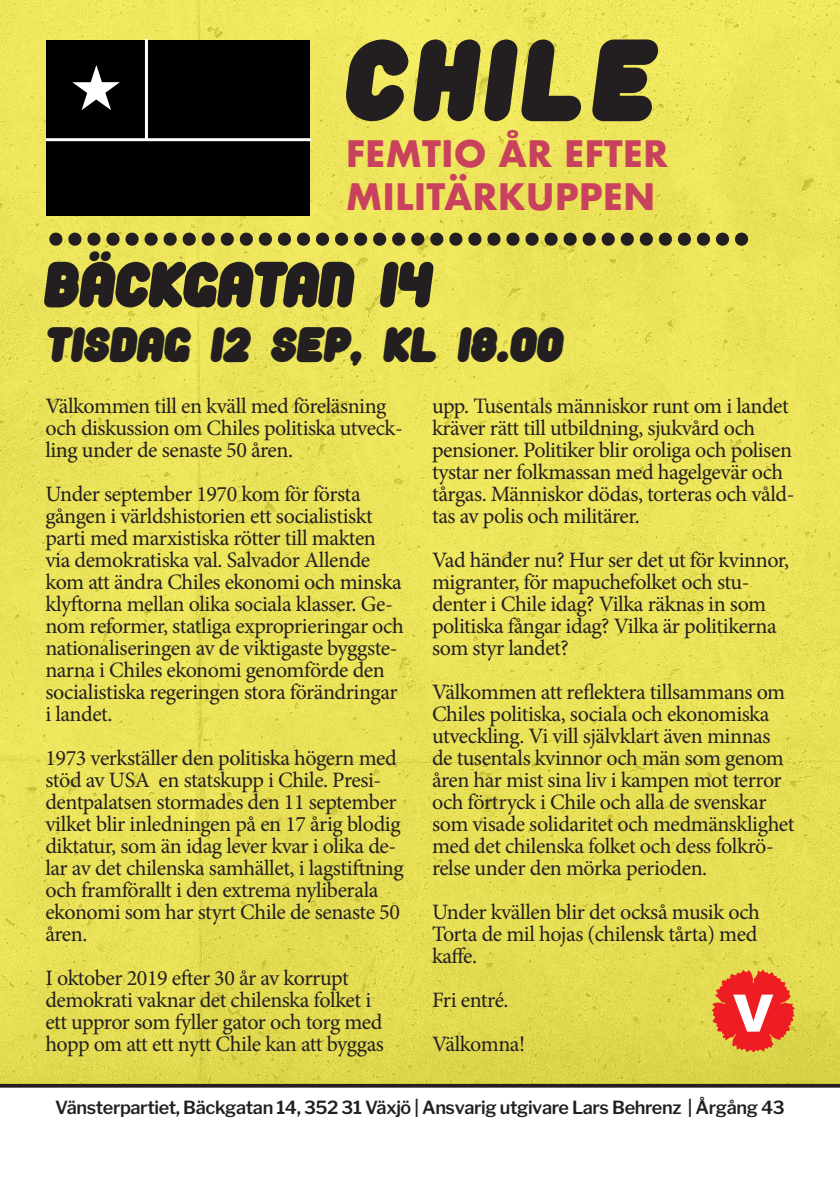
<style>
.page{position:relative;width:840px;height:1191px;background:#fff}
.page>*{position:absolute;margin:0;border:0;box-sizing:border-box;transform-origin:0 0}
.t1{font:115.6px "Time For Salad";letter-spacing:.07em;color:#231f20}
.t2{font:64.6px "Time For Salad";color:#231f20}
.t3{font:700 56px "Futura";color:#231f20}
.t4{font:49.4px "Time For Salad";color:#231f20}
.t5{font:45px "Time For Salad";color:#231f20}
.t6{font:700 35.4px "Futura";color:#c8425e}
.t7{font:22px/22px "Minion Pro";letter-spacing:-.02em;color:#231f20}
.t8{font:600 18px "Libre Franklin";letter-spacing:-.02em;color:#231f20}
</style>
<div class="page">
<svg style="left:0;top:1083px;width:839px;height:4px;background:#4d4826"></svg>
<div style="left:0;top:0;width:839px;height:1083px;background:linear-gradient(to bottom,#f0e85e,#e3dc52)"></div>
<div style="left:46px;top:40px;width:264px;height:176px;background:#000"></div>
<svg style="left:72px;top:65px;width:48px;height:45px"></svg>
<hr style="left:46px;top:138px;width:264px;height:3px;background:#fff">
<hr style="left:145px;top:40px;width:3px;height:100px;background:#fff">
<svg style="left:711px;top:969px;width:83px;height:83px;background:#eb6b47"></svg>
<p class="t1" style="left:346px;top:29px;width:312px">CHILE</p>
<p class="t6" style="left:345px;top:128px;width:324px">FEMTIO ÅR EFTER</p>
<p class="t6" style="left:345px;top:171px;width:311px">MILITÄRKUPPEN</p>
<p class="t3" style="left:46px;top:183px;width:705px">.....................................</p>
<p class="t5" style="left:91px;top:225px;width:24px">..</p>
<p class="t2" style="left:45px;top:256px;width:388px">BACKGATAN 14</p>
<p class="t4" style="left:45px;top:322px;width:520px">TISDAG 12 SEP, KL 18.00</p>
<p class="t7" style="left:45px;top:395px;width:359px">Välkommen till en kväll med föreläsning och diskussion om Chiles politiska utveck&shy;ling under de senaste 50 åren.</p>
<p class="t7" style="left:45px;top:483px;width:359px">Under september 1970 kom för första gången i världshistorien ett socialistiskt parti med marxistiska rötter till makten via demokratiska val. Salvador Allende kom att ändra Chiles ekonomi och minska klyftorna mellan olika sociala klasser. Ge&shy;nom reformer, statliga exproprieringar och nationaliseringen av de viktigaste byggste&shy;narna i Chiles ekonomi genomförde den socialistiska regeringen stora förändringar i landet.</p>
<p class="t7" style="left:45px;top:747px;width:359px">1973 verkställer den politiska högern med stöd av USA en statskupp i Chile. Presi&shy;dentpalatsen stormades den 11 september vilket blir inledningen på en 17 årig blodig diktatur, som än idag lever kvar i olika de&shy;lar av det chilenska samhället, i lagstiftning och framförallt i den extrema nyliberala ekonomi som har styrt Chile de senaste 50 åren.</p>
<p class="t7" style="left:45px;top:967px;width:340px">I oktober 2019 efter 30 år av korrupt demokrati vaknar det chilenska folket i ett uppror som fyller gator och torg med hopp om att ett nytt Chile kan att byggas</p>
<p class="t7" style="left:432px;top:395px;width:364px">upp. Tusentals människor runt om i landet kräver rätt till utbildning, sjukvård och pensioner. Politiker blir oroliga och polisen tystar ner folkmassan med hagelgevär och tårgas. Människor dödas, torteras och våld&shy;tas av polis och militärer.</p>
<p class="t7" style="left:432px;top:549px;width:358px">Vad händer nu? Hur ser det ut för kvinnor, migranter, för mapuchefolket och stu&shy;denter i Chile idag? Vilka räknas in som politiska fångar idag? Vilka är politikerna som styr landet?</p>
<p class="t7" style="left:432px;top:681px;width:364px">Välkommen att reflektera tillsammans om Chiles politiska, sociala och ekonomiska utveckling. Vi vill självklart även minnas de tusentals kvinnor och män som genom åren har mist sina liv i kampen mot terror och förtryck i Chile och alla de svenskar som visade solidaritet och medmänsklighet med det chilenska folket och dess folkrö&shy;relse under den mörka perioden.</p>
<p class="t7" style="left:432px;top:901px;width:329px;text-align:justify">Under kvällen blir det också musik och Torta de mil hojas (chilensk tårta) med kaffe.</p>
<p class="t7" style="left:432px;top:989px;width:78px">Fri entré.</p>
<p class="t7" style="left:432px;top:1033px;width:95px">Välkomna!</p>
<p class="t8" style="left:55px;top:1096px;width:730px">Vänsterpartiet, Bäckgatan 14, 352 31 Växjö | Ansvarig utgivare Lars Behrenz | Årgång 43</p>
</div>
